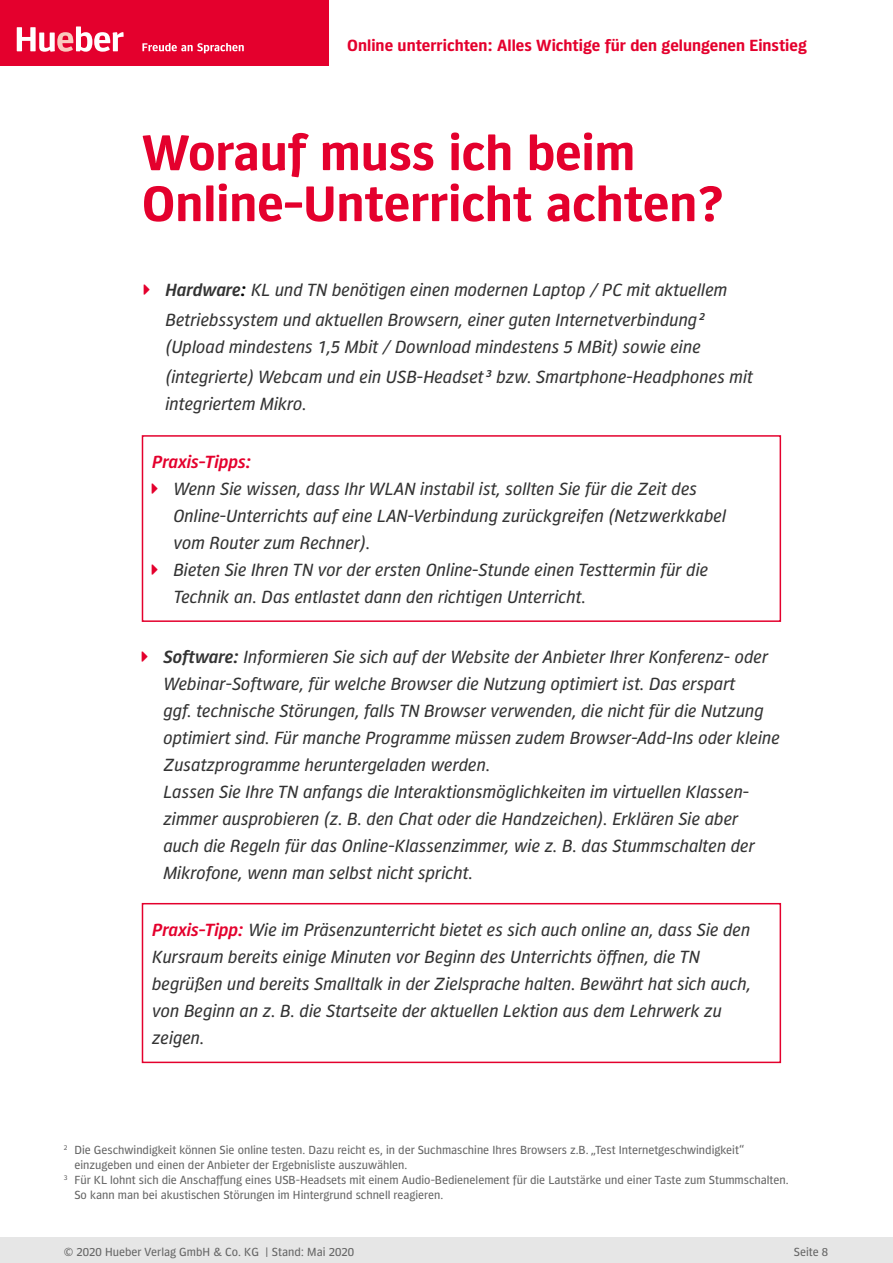
<style>
.page{position:relative;width:893px;height:1263px;background:#fff}
.page>*{position:absolute;margin:0;border:0;box-sizing:border-box;transform-origin:0 0}
.t1{font:700 51px/51px "Forward Sans";color:#e4002d}
.t2{font:italic 18px/27px "Forward Sans";color:#333}
.t3{font:700 16.5px "Forward Sans";color:#e4002d}
.t4{font:12px/15px "Forward Sans";color:#666}
.s1{font-family:"Forward Sans Semi"}
.s2{font-family:"Forward Sans Semi";color:#000}
.s3{font-family:"Forward Sans Semi";color:#e4002d}
</style>
<div class="page">
<div style="left:0;top:0;width:329px;height:65px;background:#e4002d"></div>
<svg style="left:17px;top:26px;width:107px;height:26px"></svg>
<svg style="left:142px;top:43px;width:102px;height:10px"></svg>
<div style="left:0;top:1237px;width:893px;height:26px;background:#e6e6e6"></div>
<div style="left:142px;top:435px;width:639px;height:187px;border:2px solid #e4002d"></div>
<div style="left:142px;top:903px;width:639px;height:160px;border:2px solid #e4002d"></div>
<p class="t3" style="left:347px;top:36px;width:461px">Online unterrichten: Alles Wichtige für den gelungenen Einstieg</p>
<p class="t1" style="left:142px;top:127px;width:584px">Worauf muss ich beim<br>Online-Unterricht achten?</p>
<p class="t2" style="left:165px;top:275px;width:563px;line-height:30px"><span class="s1">Hardware</span><span class="s2">:</span> KL und TN benötigen einen modernen Laptop / PC mit aktuellem<br>Betriebssystem und aktuellen Browsern, einer guten Internetverbindung <sup>2</sup></p>
<p class="t2" style="left:165px;top:332px;width:589px;line-height:30px">(Upload mindestens 1,5 Mbit / Download mindestens 5 MBit) sowie eine (integrierte) Webcam und ein USB-Headset <sup>3</sup> bzw. Smartphone-Headphones mit</p>
<p class="t2" style="left:165px;top:391px;width:143px">integriertem Mikro.</p>
<p class="t2" style="left:173px;top:449px;width:554px;text-indent:-21px"><span class="s3">Praxis-Tipps:<br></span>Wenn Sie wissen, dass Ihr WLAN instabil ist, sollten Sie für die Zeit des Online-Unterrichts auf eine LAN-Verbindung zurückgreifen (Netzwerkkabel vom Router zum Rechner).</p>
<p class="t2" style="left:173px;top:557px;width:536px">Bieten Sie Ihren TN vor der ersten Online-Stunde einen Testtermin für die<br>Technik an. Das entlastet dann den richtigen Unterricht.</p>
<p class="t2" style="left:163px;top:643px;width:618px"><span class="s1">Software:</span> Informieren Sie sich auf der Website der Anbieter Ihrer Konferenz- oder Webinar-Software, für welche Browser die Nutzung optimiert ist. Das erspart<br>ggf. technische Störungen, falls TN Browser verwenden, die nicht für die Nutzung optimiert sind. Für manche Programme müssen zudem Browser-Add-Ins oder kleine Zusatzprogramme heruntergeladen werden.<br>Lassen Sie Ihre TN anfangs die Interaktionsmöglichkeiten im virtuellen Klassen&shy;zimmer ausprobieren (z. B. den Chat oder die Handzeichen). Erklären Sie aber<br>auch die Regeln für das Online-Klassenzimmer, wie z. B. das Stummschalten der Mikrofone, wenn man selbst nicht spricht.</p>
<p class="t2" style="left:152px;top:917px;width:600px"><span class="s3">Praxis-Tipp:</span> Wie im Präsenzunterricht bietet es sich auch online an, dass Sie den Kursraum bereits einige Minuten vor Beginn des Unterrichts öffnen, die TN begrüßen und bereits Smalltalk in der Zielsprache halten. Bewährt hat sich auch, von Beginn an z. B. die Startseite der aktuellen Lektion aus dem Lehrwerk zu zeigen.</p>
<p class="t4" style="left:74px;top:1141px;width:671px;text-indent:-11px"><sup>2</sup> Die Geschwindigkeit können Sie online testen. Dazu reicht es, in der Suchmaschine Ihres Browsers z.B. „Test Internetgeschwindigkeit“ einzugeben und einen der Anbieter der Ergebnisliste auszuwählen.</p>
<p class="t4" style="left:74px;top:1171px;width:716px;text-indent:-11px"><sup>3</sup> Für KL lohnt sich die Anschaffung eines USB-Headsets mit einem Audio-Bedienelement für die Lautstärke und einer Taste zum Stummschalten.<br>So kann man bei akustischen Störungen im Hintergrund schnell reagieren.</p>
<p class="t4" style="left:64px;top:1243px;width:292px">© 2020 Hueber Verlag GmbH &amp; Co. KG | Stand: Mai 2020</p>
<p class="t4" style="left:794px;top:1243px;width:36px">Seite 8</p>
</div>
